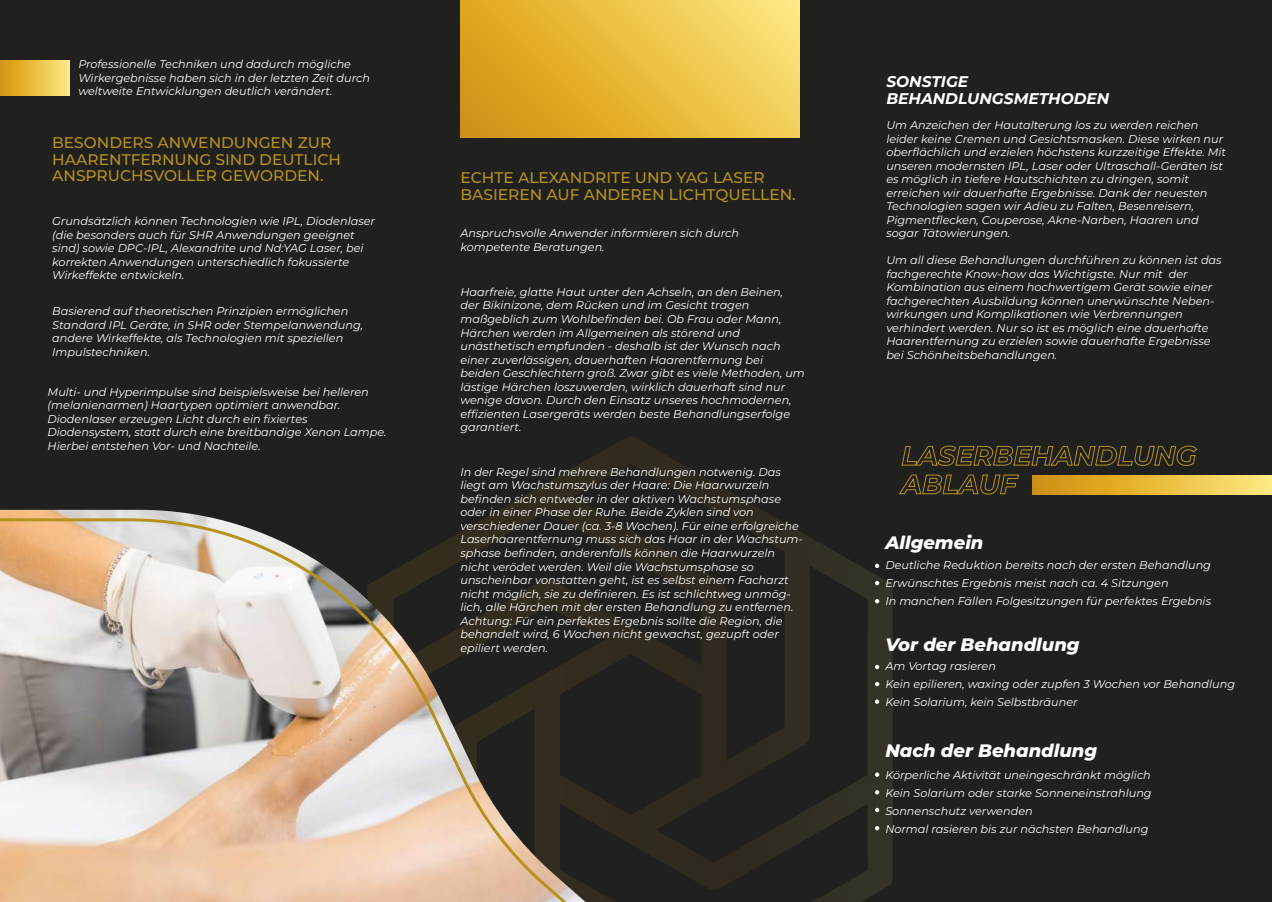
<style>
.page{position:relative;width:1272px;height:902px;background:#fff}
.page>*{position:absolute;margin:0;border:0;box-sizing:border-box;transform-origin:0 0}
.t1{font:italic 800 18px "Montserrat";color:#fff}
.t2{font:500 15.45px/16.5px "Montserrat";color:#b7911d}
.t3{font:italic 700 15.45px/16.5px "Montserrat";color:#fff}
.t4{font:italic 11.25px/13.5px "Montserrat";color:#fff}
</style>
<div class="page">
<div style="left:0;top:0;width:1271px;height:901px;background:#20201f"></div>
<svg style="left:500px;top:437px;width:392px;height:462px"></svg>
<svg style="left:2px;top:61px;width:68px;height:34px"></svg>
<svg style="left:901px;top:445px;width:296px;height:21px"></svg>
<svg style="left:899px;top:474px;width:120px;height:21px"></svg>
<svg style="left:1032px;top:475px;width:237px;height:19px"></svg>
<svg style="left:875px;top:563px;width:4px;height:5px"></svg>
<svg style="left:875px;top:581px;width:4px;height:4px"></svg>
<svg style="left:875px;top:599px;width:4px;height:4px"></svg>
<svg style="left:875px;top:664px;width:4px;height:5px"></svg>
<svg style="left:875px;top:682px;width:4px;height:4px"></svg>
<svg style="left:875px;top:699px;width:4px;height:4px"></svg>
<svg style="left:875px;top:772px;width:4px;height:4px"></svg>
<svg style="left:875px;top:790px;width:4px;height:4px"></svg>
<svg style="left:875px;top:807px;width:4px;height:5px"></svg>
<svg style="left:875px;top:826px;width:4px;height:4px"></svg>
<img style="left:2px;top:510px;width:583px;height:389px">
<svg style="left:460px;top:2px;width:339px;height:135px"></svg>
<svg style="left:2px;top:517px;width:579px;height:382px"></svg>
<svg style="left:841px;top:437px;width:2px;height:464px"></svg>
<svg style="left:416px;top:510px;width:1px;height:391px"></svg>
<p class="t4" style="left:78px;top:57px;width:293px">Professionelle Techniken und dadurch mögliche<br>Wirkergebnisse haben sich in der letzten Zeit durch weltweite Entwicklungen deutlich verändert.</p>
<h2 class="t2" style="left:52px;top:134px;width:290px">BESONDERS ANWENDUNGEN ZUR<br>HAARENTFERNUNG SIND DEUTLICH<br>ANSPRUCHSVOLLER GEWORDEN.</h2>
<p class="t4" style="left:52px;top:214px;width:324px">Grundsätzlich können Technologien wie IPL, Diodenlaser (die besonders auch für SHR Anwendungen geeignet sind) sowie DPC-IPL, Alexandrite und Nd:YAG Laser, bei korrekten Anwendungen unterschiedlich fokussierte Wirkeffekte entwickeln.</p>
<p class="t4" style="left:52px;top:304px;width:312px">Basierend auf theoretischen Prinzipien ermöglichen Standard IPL Geräte, in SHR oder Stempelanwendung, andere Wirkeffekte, als Technologien mit speziellen Impulstechniken.</p>
<p class="t4" style="left:48px;top:384px;width:340px">Multi- und Hyperimpulse sind beispielsweise bei helleren (melanienarmen) Haartypen optimiert anwendbar.<br>Diodenlaser erzeugen Licht durch ein fixiertes Diodensystem, statt durch eine breitbandige Xenon Lampe.<br>Hierbei entstehen Vor- und Nachteile.</p>
<h2 class="t2" style="left:460px;top:169px;width:337px">ECHTE ALEXANDRITE UND YAG LASER<br>BASIEREN AUF ANDEREN LICHTQUELLEN.</h2>
<p class="t4" style="left:460px;top:226px;width:280px">Anspruchsvolle Anwender informieren sich durch kompetente Beratungen.</p>
<p class="t4" style="left:460px;top:285px;width:346px">Haarfreie, glatte Haut unter den Achseln, an den Beinen, der Bikinizone, dem Rücken und im Gesicht tragen maßgeblich zum Wohlbefinden bei. Ob Frau oder Mann, Härchen werden im Allgemeinen als störend und unästhetisch empfunden - deshalb ist der Wunsch nach einer zuverlässigen, dauerhaften Haarentfernung bei beiden Geschlechtern groß. Zwar gibt es viele Methoden, um lästige Härchen loszuwerden, wirklich dauerhaft sind nur wenige davon. Durch den Einsatz unseres hochmodernen, effizienten Lasergeräts werden beste Behandlungserfolge garantiert.</p>
<p class="t4" style="left:460px;top:465px;width:344px">In der Regel sind mehrere Behandlungen notwenig. Das liegt am Wachstumszylus der Haare: Die Haarwurzeln befinden sich entweder in der aktiven Wachstumsphase oder in einer Phase der Ruhe. Beide Zyklen sind von verschiedener Dauer (ca. 3-8 Wochen). Für eine erfolgreiche Laserhaarentfernung muss sich das Haar in der Wachstum&shy;sphase befinden, anderenfalls können die Haarwurzeln nicht verödet werden. Weil die Wachstumsphase so unscheinbar vonstatten geht, ist es selbst einem Facharzt nicht möglich, sie zu definieren. Es ist schlichtweg unmög&shy;lich, alle Härchen mit der ersten Behandlung zu entfernen.<br>Achtung: Für ein perfektes Ergebnis sollte die Region, die behandelt wird, 6 Wochen nicht gewachst, gezupft oder epiliert werden.</p>
<h2 class="t3" style="left:886px;top:73px;width:224px">SONSTIGE<br>BEHANDLUNGSMETHODEN</h2>
<p class="t4" style="left:886px;top:118px;width:341px">Um Anzeichen der Hautalterung los zu werden reichen leider keine Cremen und Gesichtsmasken. Diese wirken nur oberflächlich und erzielen höchstens kurzzeitige Effekte. Mit unseren modernsten IPL, Laser oder Ultraschall-Geräten ist es möglich in tiefere Hautschichten zu dringen, somit erreichen wir dauerhafte Ergebnisse. Dank der neuesten Technologien sagen wir Adieu zu Falten, Besenreisern, Pigmentflecken, Couperose, Akne-Narben, Haaren und sogar Tätowierungen.</p>
<p class="t4" style="left:886px;top:253px;width:337px">Um all diese Behandlungen durchführen zu können ist das fachgerechte Know-how das Wichtigste. Nur mit der Kombination aus einem hochwertigem Gerät sowie einer fachgerechten Ausbildung können unerwünschte Neben&shy;wirkungen und Komplikationen wie Verbrennungen verhindert werden. Nur so ist es möglich eine dauerhafte Haarentfernung zu erzielen sowie dauerhafte Ergebnisse bei Schönheitsbehandlungen.</p>
<h1 class="t1" style="left:885px;top:530px;width:100px">Allgemein</h1>
<p class="t4" style="left:885px;top:556px;width:327px;line-height:18px">Deutliche Reduktion bereits nach der ersten Behandlung<br>Erwünschtes Ergebnis meist nach ca. 4 Sitzungen<br>In manchen Fällen Folgesitzungen für perfektes Ergebnis</p>
<h1 class="t1" style="left:885px;top:632px;width:196px">Vor der Behandlung</h1>
<p class="t4" style="left:885px;top:656px;width:351px;line-height:18px">Am Vortag rasieren<br>Kein epilieren, waxing oder zupfen 3 Wochen vor Behandlung<br>Kein Solarium, kein Selbstbräuner</p>
<h1 class="t1" style="left:885px;top:738px;width:213px">Nach der Behandlung</h1>
<p class="t4" style="left:885px;top:765px;width:268px;line-height:18px">Körperliche Aktivität uneingeschränkt möglich Kein Solarium oder starke Sonneneinstrahlung Sonnenschutz verwenden<br>Normal rasieren bis zur nächsten Behandlung</p>
</div>
